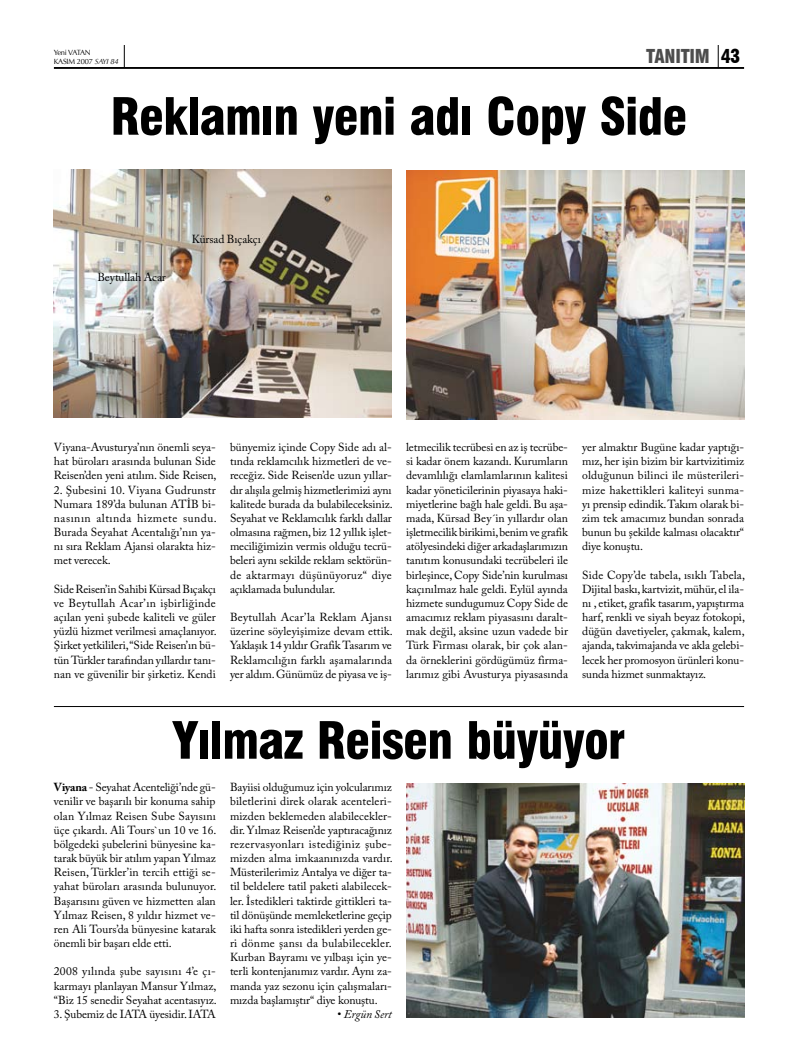
<style>
.page{position:relative;width:798px;height:1063px;background:#fff}
.page>*{position:absolute;margin:0;border:0;box-sizing:border-box;transform-origin:0 0}
.t1{font:900 condensed 50px "Swiss 721 BT";letter-spacing:-.015em;color:#000}
.t2{font:900 condensed 18.75px "Swiss 721 BT";letter-spacing:-.015em;color:#4d4d4d}
.t3{font:11.62px/14.1px "Adobe Caslon Pro";letter-spacing:-.005em;color:#000;text-align:justify}
.t4{font:italic 11.62px "Adobe Caslon Pro";letter-spacing:-.01em;color:#000}
.t5{font:7.5px/9px "Optima";letter-spacing:-.03em;color:#000}
.s1{font-style:italic}
.s2{color:#000}
.s3{font-weight:700}
.s4{font-style:normal}
</style>
<div class="page">
<svg style="left:717px;top:45px;width:1px;height:22px"></svg>
<svg style="left:124px;top:45px;width:1px;height:22px"></svg>
<hr style="left:54px;top:67px;width:689px;height:2px;background:#000">
<img style="left:406px;top:171px;width:337px;height:248px">
<img style="left:54px;top:169px;width:337px;height:248px">
<img style="left:406px;top:783px;width:337px;height:235px">
<hr style="left:54px;top:706px;width:689px;height:1px;background:#000">
<p class="t5" style="left:54px;top:48px;width:66px">Yeni VATAN<br>KASIM 2007 <span class="s1">SAYI 84</span></p>
<h2 class="t2" style="left:646px;top:45px;width:95px">TANITIM <span class="s2">43</span></h2>
<h1 class="t1" style="left:110px;top:87px;width:578px">Reklamın yeni adı Copy Side</h1>
<p class="t3" style="left:97px;top:270px;width:70px">Beytullah Acar</p>
<p class="t3" style="left:192px;top:232px;width:70px">Kürsad Bıçakçı</p>
<p class="t3" style="left:54px;top:440px;width:164px">Viyana-Avusturya’nın önemli seya&shy;hat büroları arasında bulunan Side Reisen’den yeni atılım. Side Reisen,</p>
<p class="t3" style="left:54px;top:483px;width:164px">2. Şubesini 10. Viyana Gudrunstr Numara 189’da bulunan ATİB bi&shy;nasının altında hizmete sundu.<br>Burada Seyahat Acentalığı’nın ya&shy;nı sıra Reklam Ajansi olarakta hiz&shy;met verecek.</p>
<p class="t3" style="left:54px;top:582px;width:164px">Side Reisen’in Sahibi Kürsad Bıçakçı ve Beytullah Acar’ın işbirliğinde açılan yeni şubede kaliteli ve güler yüzlü hizmet verilmesi amaçlanıyor.<br>Şirket yetkilileri, “Side Reisen’ın bü&shy;tün Türkler tarafından yıllardır tanı&shy;nan ve güvenilir bir şirketiz. Kendi</p>
<p class="t3" style="left:230px;top:440px;width:164px">bünyemiz içinde Copy Side adı al&shy;tında reklamcılık hizmetleri de ve&shy;receğiz. Side Reisen’de uzun yıllar&shy;dır alışıla gelmiş hizmetlerimizi aynı kalitede burada da bulabileceksiniz.<br>Seyahat ve Reklamcılık farklı dallar olmasına rağmen, biz 12 yıllık işlet&shy;meciliğimizin vermis olduğu tecrü&shy;beleri aynı sekilde reklam sektörün&shy;de aktarmayı düşünüyoruz“ diye açıklamada bulundular.</p>
<p class="t3" style="left:230px;top:610px;width:164px">Beytullah Acar’la Reklam Ajansı üzerine söyleyişimize devam ettik.<br>Yaklaşık 14 yıldır Grafik Tasarım ve Reklamcılığın farklı aşamalarında yer aldım. Günümüz de piyasa ve iş-</p>
<p class="t3" style="left:406px;top:440px;width:163px">letmecilik tecrübesi en az iş tecrübe&shy;si kadar önem kazandı. Kurumların devamlılığı elamlamlarının kalitesi kadar yöneticilerinin piyasaya haki&shy;miyetlerine bağlı hale geldi. Bu aşa&shy;mada, Kürsad Bey´in yıllardır olan işletmecilik birikimi, benim ve grafik atölyesindeki diğer arkadaşlarımızın tanıtım konusundaki tecrübeleri ile birleşince, Copy Side’nin kurulması kaçınılmaz hale geldi. Eylül ayında hizmete sundugumuz Copy Side de amacımız reklam piyasasını daralt&shy;mak değil, aksine uzun vadede bir Türk Firması olarak, bir çok alan&shy;da örneklerini gördügümüz firma&shy;larımız gibi Avusturya piyasasında</p>
<p class="t3" style="left:582px;top:440px;width:163px">yer almaktır Bugüne kadar yaptığı&shy;mız, her işin bizim bir kartvizitimiz olduğunun bilinci ile müsterileri&shy;mize hakettikleri kaliteyi sunma&shy;yı prensip edindik. Takım olarak bi&shy;zim tek amacımız bundan sonrada bunun bu şekilde kalması olacaktır“ diye konuştu.</p>
<p class="t3" style="left:582px;top:568px;width:164px">Side Copy’de tabela, ısıklı Tabela, Dijital baskı, kartvizit, mühür, el ila&shy;nı , etiket, grafik tasarım, yapıştırma harf, renkli ve siyah beyaz fotokopi, düğün davetiyeler, çakmak, kalem, ajanda, takvimajanda ve akla gelebi&shy;lecek her promosyon ürünleri konu&shy;sunda hizmet sunmaktayız.</p>
<h1 class="t1" style="left:172px;top:711px;width:454px">Yılmaz Reisen büyüyor</h1>
<p class="t3" style="left:54px;top:780px;width:164px"><span class="s3">Viyana</span> - Seyahat Acenteliği’nde gü&shy;venilir ve başarılı bir konuma sahip olan Yılmaz Reisen Sube Sayısını üçe çıkardı. Ali Tours`un 10 ve 16. bölgedeki şubelerini bünyesine ka&shy;tarak büyük bir atılım yapan Yılmaz Reisen, Türkler’in tercih ettiği se&shy;yahat büroları arasında bulunuyor.<br>Başarısını güven ve hizmetten alan Yılmaz Reisen, 8 yıldır hizmet ve&shy;ren Ali Tours’da bünyesine katarak önemli bir başarı elde etti.</p>
<p class="t3" style="left:54px;top:964px;width:164px">2008 yılında şube sayısını 4’e çı&shy;karmayı planlayan Mansur Yılmaz, “Biz 15 senedir Seyahat acentasıyız.</p>
<p class="t3" style="left:54px;top:1007px;width:163px">3. Şubemiz de IATA üyesidir. IATA</p>
<p class="t3" style="left:230px;top:780px;width:164px">Bayiisi olduğumuz için yolcularımız biletlerini direk olarak acenteleri&shy;mizden beklemeden alabilecekler&shy;dir. Yılmaz Reisen’de yaptıracağınız rezervasyonları istediğiniz şube&shy;mizden alma imkaanınızda vardır.<br>Müsterilerimiz Antalya ve diğer ta&shy;til beldelere tatil paketi alabilecek&shy;ler. İstedikleri taktirde gittikleri ta&shy;til dönüşünde memleketlerine geçip iki hafta sonra istedikleri yerden ge&shy;ri dönme şansı da bulabilecekler.<br>Kurban Bayramı ve yılbaşı için ye&shy;terli kontenjanımız vardır. Aynı za&shy;manda yaz sezonu için çalışmaları&shy;mızda başlamıştır“ diye konuştu.</p>
<p class="t4" style="left:337px;top:1007px;width:56px"><span class="s4">•</span> Ergün Sert</p>
</div>
